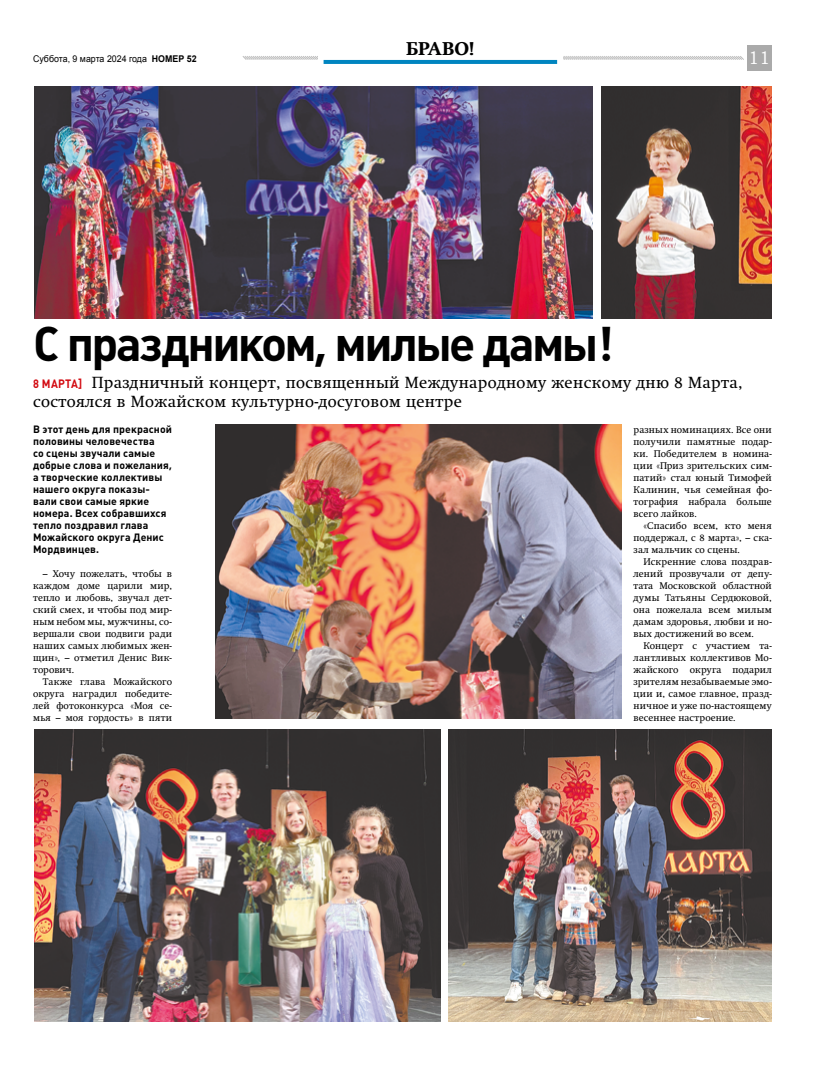
<style>
.page{position:relative;width:820px;height:1078px;background:#fff}
.page>*{position:absolute;margin:0;border:0;box-sizing:border-box;transform-origin:0 0}
.t1{font:700 48px "Plumb";letter-spacing:-.06em;color:#000}
.t2{font:18px "Swift Extra Bold C";letter-spacing:-.01em;color:#000}
.t3{font:18px "Bookman Old Style";color:#fff}
.t4{font:16px/19.2px "Swift C";letter-spacing:.025em;color:#000}
.t5{font:700 10.5px/12px "Plumb";letter-spacing:.01em;color:#000}
.t6{font:9.6px/12px "Swift C";letter-spacing:.015em;color:#000;text-align:justify}
.t7{font:9.3px "Arial";color:#000;scale:.95 1}
.s1{font-weight:700}
.s2{font-family:"Plumb";font-weight:700;font-size:12px;color:#d20a11}
</style>
<div class="page">
<div style="left:746px;top:45px;width:25px;height:25px;background:#aaa"></div>
<svg style="left:242px;top:56px;width:502px;height:4px"></svg>
<img style="left:215px;top:424px;width:406px;height:294px">
<img style="left:34px;top:86px;width:557px;height:232px">
<img style="left:34px;top:729px;width:406px;height:291px">
<img style="left:448px;top:729px;width:323px;height:291px">
<img style="left:601px;top:86px;width:170px;height:232px">
<div style="left:318px;top:42px;width:244px;height:25px;background:#fff"></div>
<hr style="left:323px;top:60px;width:234px;height:4px;background:#0085c0">
<h2 class="t2" style="left:406px;top:38px;width:70px">БРАВО!</h2>
<p class="t7" style="left:33px;top:52px;width:174px">Суббота, 9 марта 2024 года <span class="s1">НОМЕР 52</span></p>
<h2 class="t3" style="left:747px;top:46px;width:24px">11</h2>
<h1 class="t1" style="left:33px;top:316px;width:582px">С праздником, милые дамы!</h1>
<h3 class="t4" style="left:33px;top:373px;width:710px"><span class="s2">8 МАРТА]</span> Праздничный концерт, посвященный Международному женскому дню 8 Марта, состоялся в Можайском культурно-досуговом центре</h3>
<p class="t6" style="left:633px;top:423px;width:140px">разных номинациях. Все они получили памятные подар&shy;ки. Победителем в номина&shy;ции «Приз зрительских сим&shy;патий» стал юный Тимофей Калинин, чья семейная фо&shy;тография набрала больше всего лайков.</p>
<p class="t6" style="left:633px;top:519px;width:140px;text-indent:10px">«Спасибо всем, кто меня поддержал, с 8 марта», – ска&shy;зал мальчик со сцены.</p>
<p class="t6" style="left:633px;top:555px;width:140px;text-indent:10px">Искренние слова поздрав&shy;лений прозвучали от депу&shy;тата Московской областной думы Татьяны Сердюковой, она пожелала всем милым дамам здоровья, любви и но&shy;вых достижений во всем.</p>
<p class="t6" style="left:633px;top:639px;width:140px;text-indent:10px">Концерт с участием та&shy;лантливых коллективов Мо&shy;жайского округа подарил зрителям незабываемые эмо&shy;ции и, самое главное, празд&shy;ничное и уже по-настоящему весеннее настроение.</p>
<p class="t5" style="left:33px;top:423px;width:140px">В этот день для прекрасной половины человечества<br>со сцены звучали самые добрые слова и пожелания, а творческие коллективы нашего округа показы&shy;вали свои самые яркие номера. Всех собравшихся тепло поздравил глава<br>Можайского округа Денис<br>Мордвинцев.</p>
<p class="t6" style="left:33px;top:567px;width:140px;text-indent:10px">– Хочу пожелать, чтобы в каждом доме царили мир, тепло и любовь, звучал дет&shy;ский смех, и чтобы под мир&shy;ным небом мы, мужчины, со&shy;вершали свои подвиги ради наших самых любимых жен&shy;щин», – отметил Денис Вик&shy;торович.</p>
<p class="t6" style="left:33px;top:675px;width:140px;text-indent:10px">Также глава Можайского округа наградил победите&shy;лей фотоконкурса «Моя се&shy;мья – моя гордость» в пяти</p>
</div>
